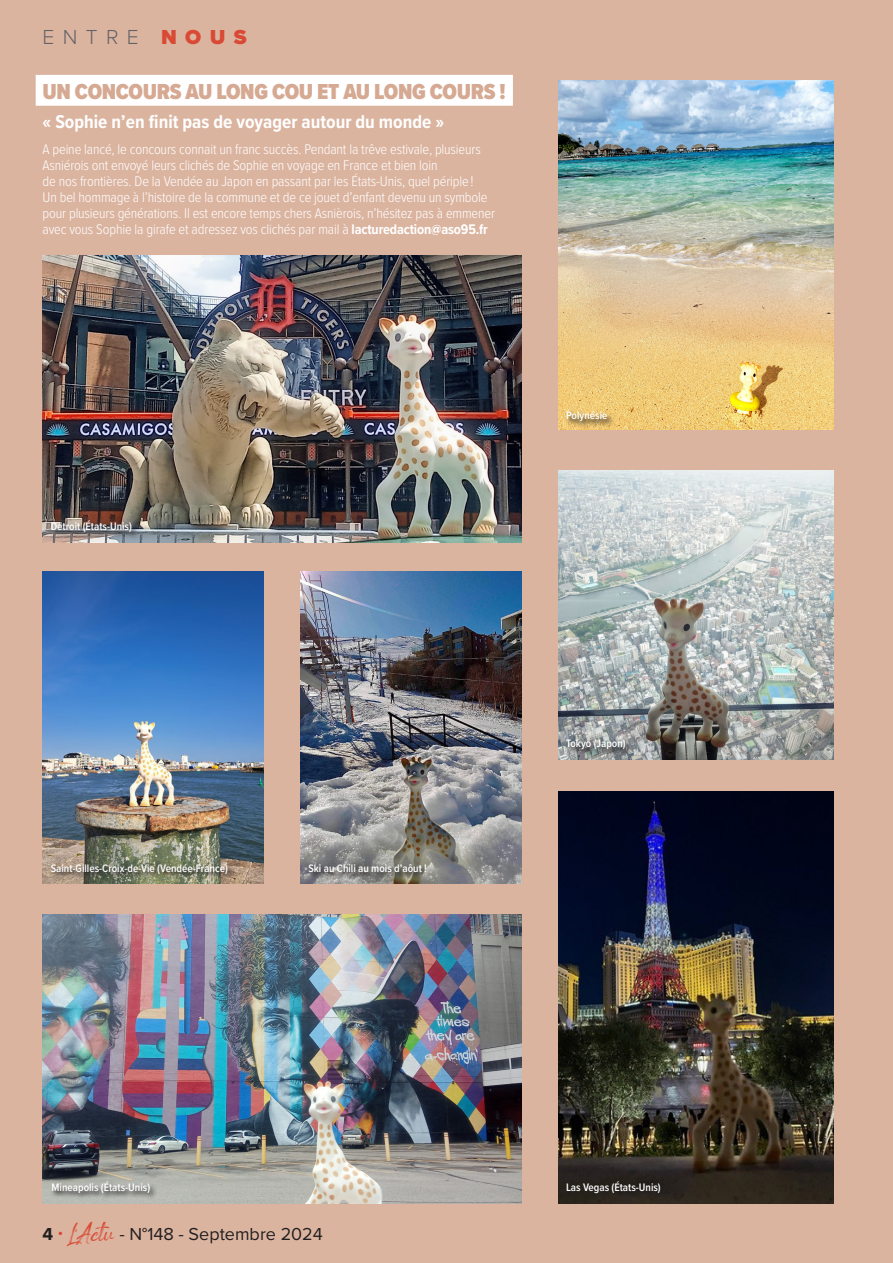
<style>
.page{position:relative;width:893px;height:1263px;background:#dbb4a0}
.page>*{position:absolute;margin:0;border:0;box-sizing:border-box;transform-origin:0 0}
.Titre{font:900 22.5px "Proxima Nova Cond";letter-spacing:-.015em;color:#d6a993}
.TEXTE{font:300 21px "Proxima Nova";letter-spacing:.4em;color:#636366}
.Titre-2{font:700 19.2px "Proxima Nova Cond";color:#fff}
.TEXTE-2{font:18px "Proxima Nova";color:#231f20}
.Titre-3{font:300 14.4px/16px "Proxima Nova Cond";letter-spacing:-.01em;color:#fff}
.t1{font:600 11.25px "Proxima Nova Cond";color:#fff}
.s1{font-weight:900;color:#d94a35}
.s2{font-weight:700}
.s3{font-family:"Essonnes Text";font-weight:700;color:#d94a35}
.s4{font-family:"Spartwell";font-size:24px;color:#d94a35}
</style>
<div class="page">
<div style="left:36px;top:75px;width:477px;height:31px;background:#fff"></div>
<img style="left:301px;top:572px;width:221px;height:312px">
<img style="left:43px;top:572px;width:221px;height:312px">
<img style="left:559px;top:470px;width:274px;height:289px">
<img style="left:559px;top:791px;width:274px;height:412px">
<img style="left:559px;top:81px;width:274px;height:348px">
<img style="left:43px;top:914px;width:479px;height:289px">
<img style="left:43px;top:255px;width:479px;height:287px">
<svg style="left:49px;top:519px;width:91px;height:21px;background:#7c7371"></svg>
<svg style="left:49px;top:862px;width:187px;height:20px;background:#7c7a65"></svg>
<svg style="left:307px;top:862px;width:128px;height:18px;background:#7c7b77"></svg>
<svg style="left:565px;top:410px;width:50px;height:20px"></svg>
<svg style="left:565px;top:738px;width:68px;height:20px"></svg>
<div style="left:565px;top:1180px;width:103px;height:21px;background:#231f20"></div>
<svg style="left:50px;top:1180px;width:108px;height:21px;background:#a2a49e"></svg>
<p class="TEXTE" style="left:43px;top:22px;width:206px">ENTRE <span class="s1">NOUS</span></p>
<p class="Titre" style="left:43px;top:74px;width:465px">UN CONCOURS AU LONG COU ET AU LONG COURS !</p>
<p class="Titre-2" style="left:43px;top:108px;width:403px">« Sophie n’en finit pas de voyager autour du monde »</p>
<p class="Titre-3" style="left:43px;top:140px;width:440px">A peine lancé, le concours connait un franc succès. Pendant la trêve estivale, plusieurs<br>Asniérois ont envoyé leurs clichés de Sophie en voyage en France et bien loin<br>de nos frontières. De la Vendée au Japon en passant par les États-Unis, quel périple !</p>
<p class="Titre-3" style="left:43px;top:189px;width:454px">Un bel hommage à l’histoire de la commune et de ce jouet d’enfant devenu un symbole pour plusieurs générations. Il est encore temps chers Asnièrois, n’hésitez pas à emmener avec vous Sophie la girafe et adressez vos clichés par mail à <span class="s2">lacturedaction@aso95.fr</span></p>
<p class="t1" style="left:51px;top:518px;width:83px">Detroit (États-Unis)</p>
<p class="t1" style="left:566px;top:407px;width:43px">Polynésie</p>
<p class="t1" style="left:51px;top:860px;width:179px">Saint-Gilles-Croix-de-Vie (Vendée-France)</p>
<p class="t1" style="left:308px;top:860px;width:120px">Ski au Chili au mois d’aôut !</p>
<p class="t1" style="left:566px;top:735px;width:61px">Tokyo (Japon)</p>
<p class="t1" style="left:52px;top:1179px;width:100px">Mineapolis (États-Unis)</p>
<p class="t1" style="left:566px;top:1179px;width:96px">Las Vegas (États-Unis)</p>
<p class="TEXTE-2" style="left:43px;top:1220px;width:282px"><span class="s2">4</span> <span class="s3">•</span> <span class="s4">L’Actu</span> - N°148 - Septembre 2024</p>
</div>
